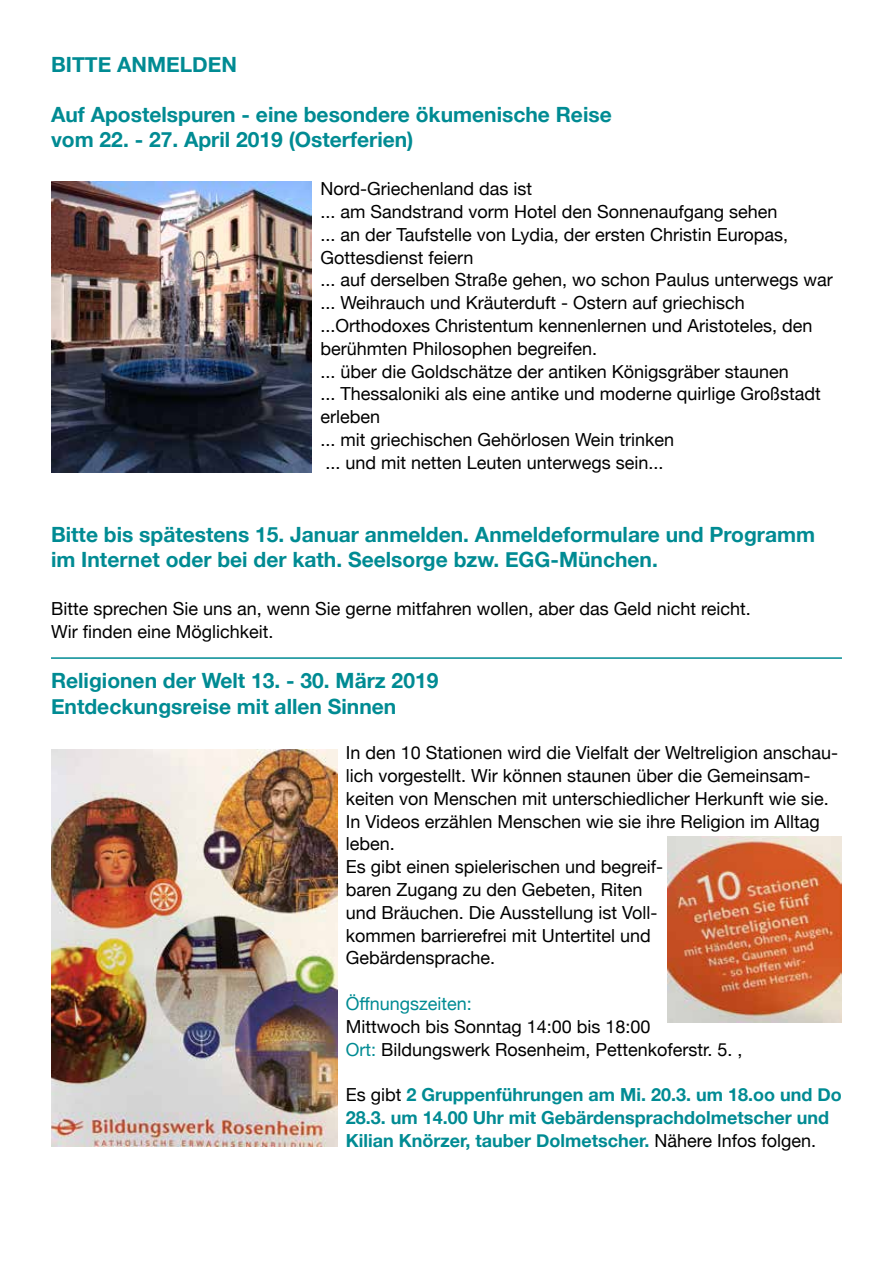
<style>
.page{position:relative;width:893px;height:1263px;background:#fff}
.page>*{position:absolute;margin:0;border:0;box-sizing:border-box;transform-origin:0 0}
.t1{font:700 21px/25.2px "Helvetica Neue";color:#008b93}
.t2{font:18px/22.8px "Helvetica Neue";color:#000}
.t3{font:700 18px/22.8px "Helvetica Neue";color:#008b93}
.t4{font:18px "Helvetica Neue";color:#008b93}
.s1{color:#008b93}
.s2{font-weight:400;color:#000}
</style>
<div class="page">
<hr style="left:51px;top:657px;width:791px;height:2px;background:#008b93">
<img style="left:668px;top:837px;width:174px;height:185px">
<img style="left:51px;top:182px;width:261px;height:290px">
<img style="left:51px;top:749px;width:286px;height:397px">
<p class="t1" style="left:51px;top:52px;width:187px">BITTE ANMELDEN</p>
<p class="t1" style="left:51px;top:102px;width:562px">Auf Apostelspuren - eine besondere ökumenische Reise vom 22. - 27. April 2019 (Osterferien)</p>
<p class="t2" style="left:320px;top:178px;width:514px">Nord-Griechenland das ist<br>... am Sandstrand vorm Hotel den Sonnenaufgang sehen<br>... an der Taufstelle von Lydia, der ersten Christin Europas, Gottesdienst feiern<br>... auf derselben Straße gehen, wo schon Paulus unterwegs war ... Weihrauch und Kräuterduft - Ostern auf griechisch ...Orthodoxes Christentum kennenlernen und Aristoteles, den berühmten Philosophen begreifen.<br>... über die Goldschätze der antiken Königsgräber staunen<br>... Thessaloniki als eine antike und moderne quirlige Großstadt erleben<br>... mit griechischen Gehörlosen Wein trinken<br>... und mit netten Leuten unterwegs sein...</p>
<p class="t1" style="left:51px;top:522px;width:766px">Bitte bis spätestens 15. Januar anmelden. Anmeldeformulare und Programm im Internet oder bei der kath. Seelsorge bzw. EGG-München.</p>
<p class="t2" style="left:51px;top:598px;width:701px">Bitte sprechen Sie uns an, wenn Sie gerne mitfahren wollen, aber das Geld nicht reicht.<br>Wir finden eine Möglichkeit.</p>
<p class="t1" style="left:51px;top:669px;width:389px">Religionen der Welt 13. - 30. März 2019<br>Entdeckungsreise mit allen Sinnen</p>
<p class="t2" style="left:346px;top:742px;width:494px">In den 10 Stationen wird die Vielfalt der Weltreligion anschau&shy;lich vorgestellt. Wir können staunen über die Gemeinsam&shy;keiten von Menschen mit unterschiedlicher Herkunft wie sie.<br>In Videos erzählen Menschen wie sie ihre Religion im Alltag leben.<br>Es gibt einen spielerischen und begreif-<br>baren Zugang zu den Gebeten, Riten<br>und Bräuchen. Die Ausstellung ist Voll-<br>kommen barrierefrei mit Untertitel und<br>Gebärdensprache.</p>
<p class="t4" style="left:346px;top:991px;width:128px">Öffnungszeiten:</p>
<p class="t2" style="left:346px;top:1016px;width:398px">Mittwoch bis Sonntag 14:00 bis 18:00<br><span class="s1">Ort:</span> Bildungswerk Rosenheim, Pettenkoferstr. 5. ,</p>
<p class="t3" style="left:346px;top:1084px;width:498px"><span class="s2">Es gibt</span> 2 Gruppenführungen am Mi. 20.3. um 18.oo und Do<br>28.3. um 14.00 Uhr mit Gebärdensprachdolmetscher und<br>Kilian Knörzer, tauber Dolmetscher. <span class="s2">Nähere Infos folgen.</span></p>
</div>
